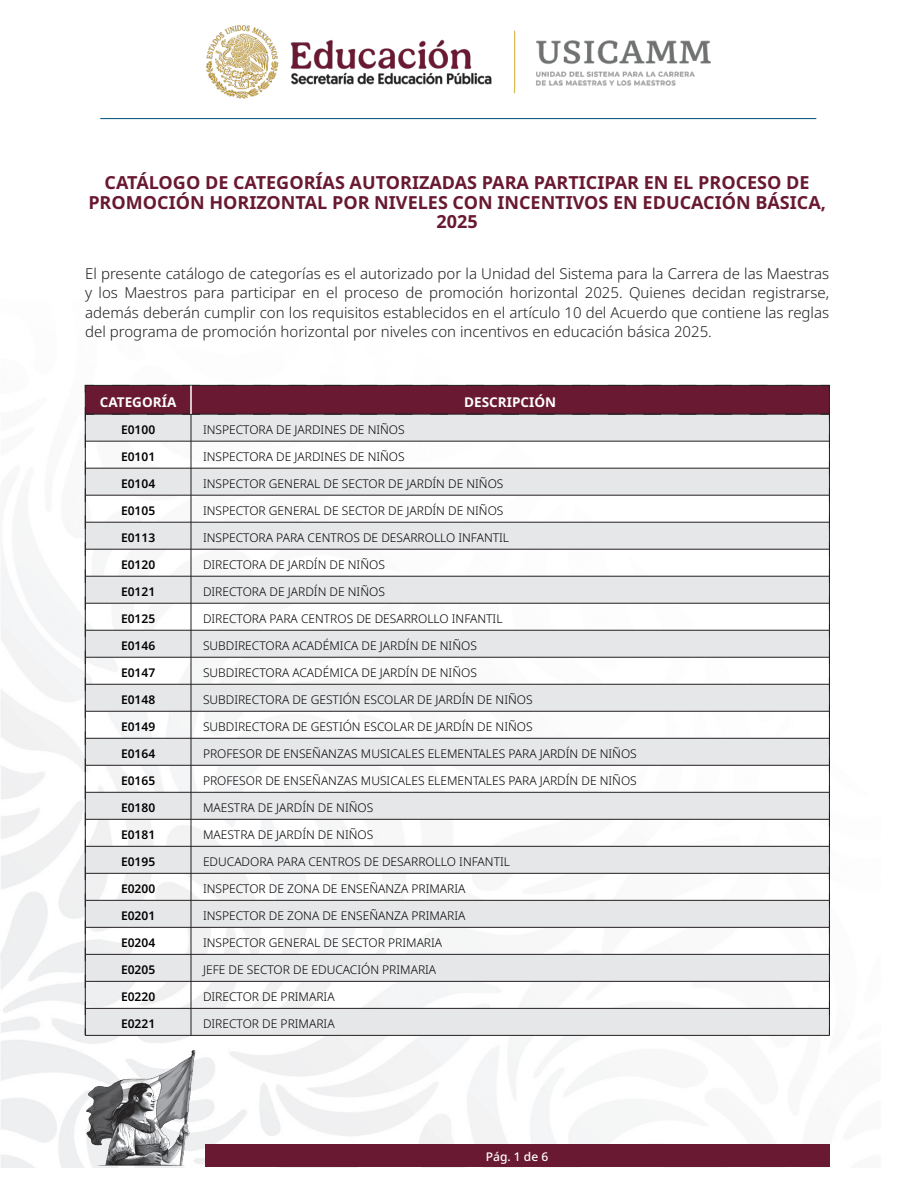
<style>
.page{position:relative;width:915px;height:1191px;background:#fff}
.page>*{position:absolute;margin:0;border:0;box-sizing:border-box;transform-origin:0 0}
.t1{font:700 18px/19.5px "Noto Sans";color:#691931;text-align:center}
.t2{font:300 15px/19.5px "Noto Sans";color:#231f20;text-align:justify}
.t3{font:700 13.5px "Noto Sans";color:#fff}
.t4{font:300 12px "Noto Sans";color:#000}
.t5{font:600 12px "Noto Sans";color:#000}
.t6{font:500 12px "Noto Sans";color:#fff}
</style>
<div class="page">
<img style="left:0;top:384px;width:830px;height:783px">
<img style="left:207px;top:26px;width:503px;height:72px">
<hr style="left:100px;top:118px;width:716px;height:1px;background:#156082">
<img style="left:85px;top:1048px;width:112px;height:119px">
<div style="left:205px;top:1144px;width:623px;height:22px;background:#691931"></div>
<hr style="left:85px;top:1035px;width:106px;height:1px;background:#231f20">
<hr style="left:191px;top:1035px;width:638px;height:1px;background:#231f20">
<svg style="left:85px;top:385px;width:744px;height:650px"></svg>
<hr style="left:190px;top:385px;width:2px;height:29px;background:#fff">
<h1 class="t1" style="left:88px;top:173px;width:738px">CATÁLOGO DE CATEGORÍAS AUTORIZADAS PARA PARTICIPAR EN EL PROCESO DE<br>PROMOCIÓN HORIZONTAL POR NIVELES CON INCENTIVOS EN EDUCACIÓN BÁSICA,<br>2025</h1>
<p class="t2" style="left:85px;top:264px;width:745px">El presente catálogo de categorías es el autorizado por la Unidad del Sistema para la Carrera de las Maestras y los Maestros para participar en el proceso de promoción horizontal 2025. Quienes decidan registrarse, además deberán cumplir con los requisitos establecidos en el artículo 10 del Acuerdo que contiene las reglas del programa de promoción horizontal por niveles con incentivos en educación básica 2025.</p>
<p class="t3" style="left:100px;top:392px;width:78px">CATEGORÍA</p>
<p class="t3" style="left:464px;top:392px;width:93px">DESCRIPCIÓN</p>
<p class="t5" style="left:121px;top:421px;width:36px">E0100</p>
<p class="t4" style="left:203px;top:421px;width:203px">INSPECTORA DE JARDINES DE NIÑOS</p>
<p class="t5" style="left:121px;top:448px;width:36px">E0101</p>
<p class="t4" style="left:203px;top:448px;width:203px">INSPECTORA DE JARDINES DE NIÑOS</p>
<p class="t5" style="left:121px;top:475px;width:36px">E0104</p>
<p class="t4" style="left:203px;top:475px;width:302px">INSPECTOR GENERAL DE SECTOR DE JARDÍN DE NIÑOS</p>
<p class="t5" style="left:121px;top:502px;width:36px">E0105</p>
<p class="t4" style="left:203px;top:502px;width:302px">INSPECTOR GENERAL DE SECTOR DE JARDÍN DE NIÑOS</p>
<p class="t5" style="left:121px;top:529px;width:36px">E0113</p>
<p class="t4" style="left:203px;top:529px;width:307px">INSPECTORA PARA CENTROS DE DESARROLLO INFANTIL</p>
<p class="t5" style="left:121px;top:556px;width:36px">E0120</p>
<p class="t4" style="left:203px;top:556px;width:183px">DIRECTORA DE JARDÍN DE NIÑOS</p>
<p class="t5" style="left:121px;top:583px;width:36px">E0121</p>
<p class="t4" style="left:203px;top:583px;width:183px">DIRECTORA DE JARDÍN DE NIÑOS</p>
<p class="t5" style="left:121px;top:610px;width:36px">E0125</p>
<p class="t4" style="left:203px;top:610px;width:301px">DIRECTORA PARA CENTROS DE DESARROLLO INFANTIL</p>
<p class="t5" style="left:121px;top:637px;width:36px">E0146</p>
<p class="t4" style="left:203px;top:637px;width:275px">SUBDIRECTORA ACADÉMICA DE JARDÍN DE NIÑOS</p>
<p class="t5" style="left:121px;top:664px;width:36px">E0147</p>
<p class="t4" style="left:203px;top:664px;width:275px">SUBDIRECTORA ACADÉMICA DE JARDÍN DE NIÑOS</p>
<p class="t5" style="left:121px;top:691px;width:36px">E0148</p>
<p class="t4" style="left:203px;top:691px;width:331px">SUBDIRECTORA DE GESTIÓN ESCOLAR DE JARDÍN DE NIÑOS</p>
<p class="t5" style="left:121px;top:718px;width:36px">E0149</p>
<p class="t4" style="left:203px;top:718px;width:331px">SUBDIRECTORA DE GESTIÓN ESCOLAR DE JARDÍN DE NIÑOS</p>
<p class="t5" style="left:121px;top:745px;width:36px">E0164</p>
<p class="t4" style="left:203px;top:745px;width:435px">PROFESOR DE ENSEÑANZAS MUSICALES ELEMENTALES PARA JARDÍN DE NIÑOS</p>
<p class="t5" style="left:121px;top:772px;width:36px">E0165</p>
<p class="t4" style="left:203px;top:772px;width:435px">PROFESOR DE ENSEÑANZAS MUSICALES ELEMENTALES PARA JARDÍN DE NIÑOS</p>
<p class="t5" style="left:121px;top:799px;width:36px">E0180</p>
<p class="t4" style="left:203px;top:799px;width:172px">MAESTRA DE JARDÍN DE NIÑOS</p>
<p class="t5" style="left:121px;top:826px;width:36px">E0181</p>
<p class="t4" style="left:203px;top:826px;width:172px">MAESTRA DE JARDÍN DE NIÑOS</p>
<p class="t5" style="left:121px;top:853px;width:36px">E0195</p>
<p class="t4" style="left:203px;top:853px;width:308px">EDUCADORA PARA CENTROS DE DESARROLLO INFANTIL</p>
<p class="t5" style="left:121px;top:880px;width:36px">E0200</p>
<p class="t4" style="left:203px;top:880px;width:264px">INSPECTOR DE ZONA DE ENSEÑANZA PRIMARIA</p>
<p class="t5" style="left:121px;top:907px;width:36px">E0201</p>
<p class="t4" style="left:203px;top:907px;width:264px">INSPECTOR DE ZONA DE ENSEÑANZA PRIMARIA</p>
<p class="t5" style="left:121px;top:934px;width:36px">E0204</p>
<p class="t4" style="left:203px;top:934px;width:240px">INSPECTOR GENERAL DE SECTOR PRIMARIA</p>
<p class="t5" style="left:121px;top:961px;width:36px">E0205</p>
<p class="t4" style="left:203px;top:961px;width:235px">JEFE DE SECTOR DE EDUCACIÓN PRIMARIA</p>
<p class="t5" style="left:121px;top:988px;width:36px">E0220</p>
<p class="t4" style="left:203px;top:988px;width:133px">DIRECTOR DE PRIMARIA</p>
<p class="t5" style="left:121px;top:1015px;width:36px">E0221</p>
<p class="t4" style="left:203px;top:1015px;width:133px">DIRECTOR DE PRIMARIA</p>
<p class="t6" style="left:485px;top:1147px;width:64px">Pág. 1 de 6</p>
</div>
